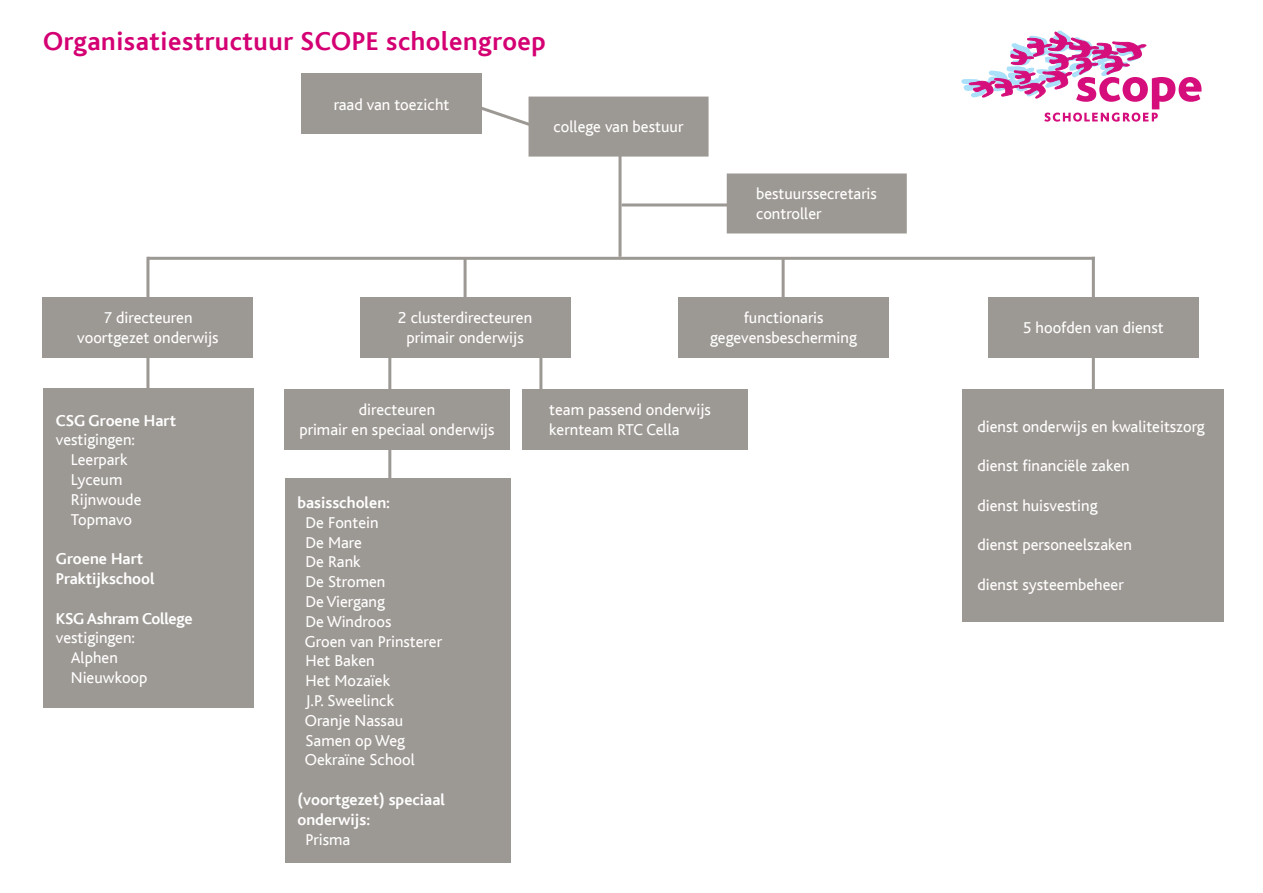
<style>
.page{position:relative;width:1263px;height:893px;background:#fff}
.page>*{position:absolute;margin:0;border:0;box-sizing:border-box;transform-origin:0 0}
.t1{font:700 27px "Bliss";letter-spacing:.02em;color:#d40073}
.t2{font:16.5px "Bliss";color:#fff}
.t3{font:700 16.5px "Bliss";color:#fff}
</style>
<div class="page">
<svg style="left:482px;top:96px;width:87px;height:30px"></svg>
<hr style="left:618px;top:134px;width:3px;height:123px;background:#9c9893">
<hr style="left:148px;top:257px;width:947px;height:3px;background:#9c9893">
<hr style="left:146px;top:257px;width:3px;height:255px;background:#9c9893">
<hr style="left:464px;top:258px;width:3px;height:62px;background:#9c9893">
<hr style="left:1092px;top:257px;width:3px;height:281px;background:#9c9893">
<hr style="left:782px;top:258px;width:3px;height:62px;background:#9c9893">
<hr style="left:388px;top:319px;width:3px;height:202px;background:#9c9893">
<hr style="left:539px;top:319px;width:3px;height:111px;background:#9c9893">
<hr style="left:621px;top:203px;width:143px;height:3px;background:#9c9893">
<div style="left:302px;top:74px;width:180px;height:60px;background:#9c9893"></div>
<div style="left:529px;top:97px;width:179px;height:59px;background:#9c9893"></div>
<div style="left:528px;top:97px;width:180px;height:60px;border:2px solid #9c9893"></div>
<div style="left:727px;top:174px;width:179px;height:59px;background:#9c9893"></div>
<div style="left:727px;top:173px;width:180px;height:60px;border:2px solid #9c9893"></div>
<div style="left:360px;top:297px;width:210px;height:60px;background:#9c9893"></div>
<div style="left:284px;top:389px;width:225px;height:60px;background:#9c9893"></div>
<div style="left:285px;top:478px;width:225px;height:385px;background:#9c9893"></div>
<div style="left:44px;top:389px;width:210px;height:319px;background:#9c9893"></div>
<div style="left:962px;top:389px;width:261px;height:232px;background:#9c9893"></div>
<div style="left:43px;top:297px;width:210px;height:60px;background:#9c9893"></div>
<div style="left:988px;top:297px;width:210px;height:60px;background:#9c9893"></div>
<svg style="left:961px;top:31px;width:240px;height:91px"></svg>
<div style="left:679px;top:297px;width:210px;height:60px;background:#9c9893"></div>
<div style="left:522px;top:389px;width:225px;height:60px;background:#9c9893"></div>
<p class="t1" style="left:43px;top:27px;width:504px">Organisatiestructuur SCOPE scholengroep</p>
<p class="t2" style="left:103px;top:309px;width:91px">7 directeuren</p>
<p class="t2" style="left:77px;top:329px;width:143px">voortgezet onderwijs</p>
<p class="t3" style="left:56px;top:411px;width:122px">CSG Groene Hart</p>
<p class="t2" style="left:56px;top:431px;width:81px">vestigingen:</p>
<p class="t2" style="left:71px;top:451px;width:58px">Leerpark</p>
<p class="t2" style="left:71px;top:471px;width:53px">Lyceum</p>
<p class="t2" style="left:71px;top:491px;width:72px">Rijnwoude</p>
<p class="t2" style="left:71px;top:510px;width:63px">Topmavo</p>
<p class="t3" style="left:56px;top:550px;width:89px">Groene Hart</p>
<p class="t3" style="left:56px;top:570px;width:100px">Praktijkschool</p>
<p class="t3" style="left:56px;top:609px;width:138px">KSG Ashram College</p>
<p class="t2" style="left:56px;top:629px;width:81px">vestigingen:</p>
<p class="t2" style="left:71px;top:649px;width:49px">Alphen</p>
<p class="t2" style="left:71px;top:669px;width:78px">Nieuwkoop</p>
<p class="t2" style="left:334px;top:96px;width:117px">raad van toezicht</p>
<p class="t2" style="left:554px;top:118px;width:131px">college van bestuur</p>
<p class="t2" style="left:756px;top:185px;width:122px">bestuurssecretaris</p>
<p class="t2" style="left:756px;top:205px;width:67px">controller</p>
<p class="t2" style="left:398px;top:309px;width:136px">2 clusterdirecteuren</p>
<p class="t2" style="left:406px;top:329px;width:119px">primair onderwijs</p>
<p class="t2" style="left:744px;top:309px;width:81px">functionaris</p>
<p class="t2" style="left:710px;top:329px;width:148px">gegevensbescherming</p>
<p class="t2" style="left:359px;top:401px;width:78px">directeuren</p>
<p class="t2" style="left:299px;top:421px;width:197px">primair en speciaal onderwijs</p>
<p class="t2" style="left:549px;top:401px;width:163px">team passend onderwijs</p>
<p class="t2" style="left:549px;top:421px;width:132px">kernteam RTC Cella</p>
<p class="t3" style="left:297px;top:494px;width:94px">basisscholen:</p>
<p class="t2" style="left:306px;top:514px;width:75px">De Fontein</p>
<p class="t2" style="left:306px;top:534px;width:58px">De Mare</p>
<p class="t2" style="left:306px;top:553px;width:57px">De Rank</p>
<p class="t2" style="left:306px;top:573px;width:81px">De Stromen</p>
<p class="t2" style="left:306px;top:593px;width:81px">De Viergang</p>
<p class="t2" style="left:306px;top:613px;width:87px">De Windroos</p>
<p class="t2" style="left:305px;top:633px;width:139px">Groen van Prinsterer</p>
<p class="t2" style="left:306px;top:652px;width:71px">Het Baken</p>
<p class="t2" style="left:306px;top:672px;width:86px">Het Mozaïek</p>
<p class="t2" style="left:306px;top:692px;width:90px">J.P. Sweelinck</p>
<p class="t2" style="left:305px;top:712px;width:100px">Oranje Nassau</p>
<p class="t2" style="left:306px;top:732px;width:101px">Samen op Weg</p>
<p class="t2" style="left:305px;top:751px;width:111px">Oekraïne School</p>
<p class="t3" style="left:297px;top:791px;width:149px">(voortgezet) speciaal</p>
<p class="t3" style="left:297px;top:811px;width:74px">onderwijs:</p>
<p class="t2" style="left:306px;top:831px;width:46px">Prisma</p>
<p class="t2" style="left:1023px;top:319px;width:142px">5 hoofden van dienst</p>
<p class="t2" style="left:977px;top:418px;width:229px">dienst onderwijs en kwaliteitszorg</p>
<p class="t2" style="left:977px;top:457px;width:154px">dienst financiële zaken</p>
<p class="t2" style="left:977px;top:497px;width:122px">dienst huisvesting</p>
<p class="t2" style="left:977px;top:536px;width:156px">dienst personeelszaken</p>
<p class="t2" style="left:977px;top:576px;width:148px">dienst systeembeheer</p>
</div>
